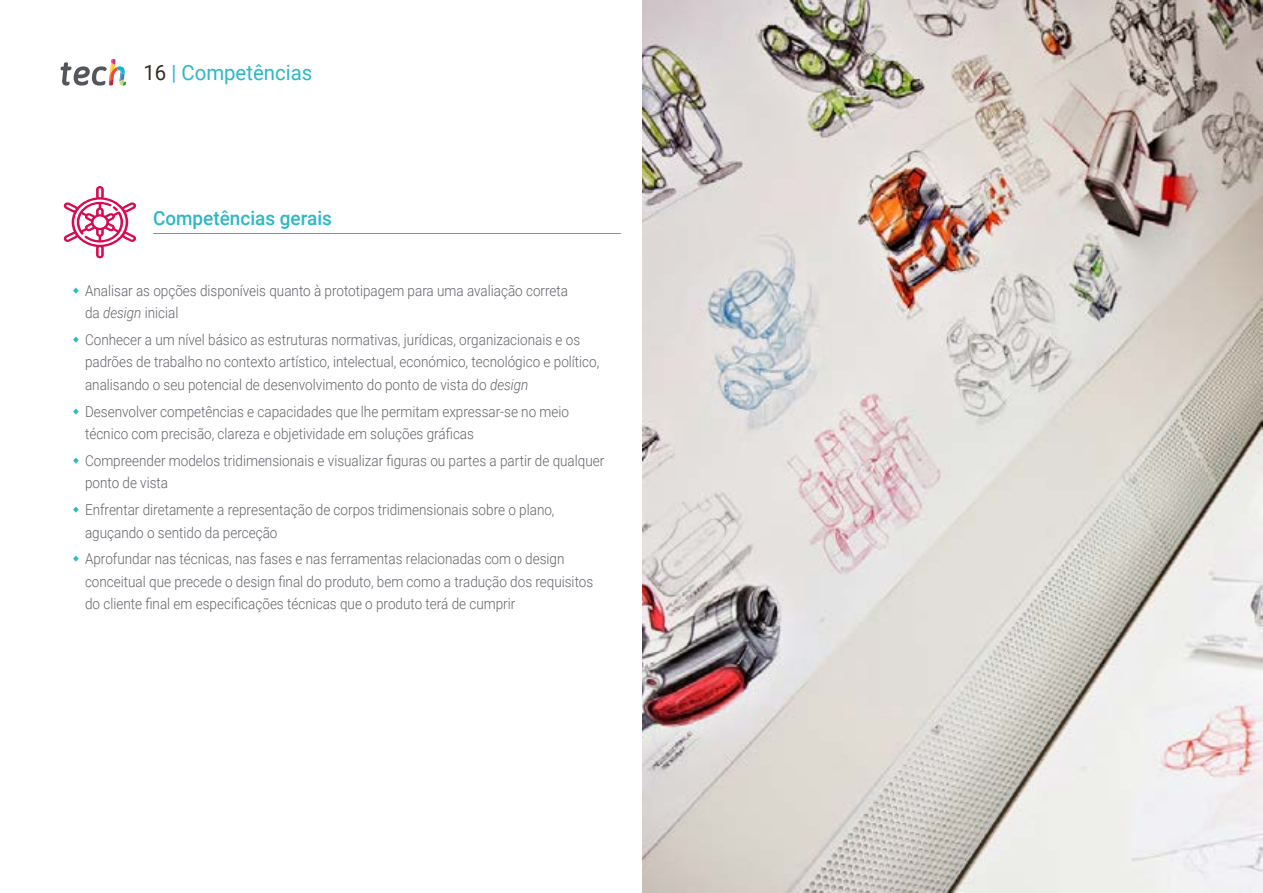
<style>
.page{position:relative;width:1263px;height:893px;background:#fff}
.page>*{position:absolute;margin:0;border:0;box-sizing:border-box;transform-origin:0 0}
.t1{font:21px "Roboto";color:#2db8c5}
.t2{font:500 19.5px "Roboto";color:#2db8c5}
.t3{font:300 15px/22.5px "Roboto";color:#61646a;scale:.9 1}
.s1{color:#312e20}
.s2{font-style:italic}
</style>
<div class="page">
<hr style="left:153px;top:233px;width:468px;height:1px;background:#2db8c5">
<svg style="left:63px;top:186px;width:73px;height:72px"></svg>
<svg style="left:61px;top:59px;width:65px;height:27px"></svg>
<img style="left:642px;top:0;width:621px;height:893px">
<h1 class="t1" style="left:144px;top:57px;width:170px"><span class="s1">16</span> | Competências</h1>
<h2 class="t2" style="left:153px;top:205px;width:180px">Competências gerais</h2>
<p class="t3" style="left:85px;top:279px;width:538px">Analisar as opções disponíveis quanto à prototipagem para uma avaliação correta da <span class="s2">design</span> inicial</p>
<p class="t3" style="left:85px;top:328px;width:573px">Conhecer a um nível básico as estruturas normativas, jurídicas, organizacionais e os padrões de trabalho no contexto artístico, intelectual, económico, tecnológico e político, analisando o seu potencial de desenvolvimento do ponto de vista do <span class="s2">design</span></p>
<p class="t3" style="left:85px;top:400px;width:539px">Desenvolver competências e capacidades que lhe permitam expressar-se no meio técnico com precisão, clareza e objetividade em soluções gráficas</p>
<p class="t3" style="left:85px;top:449px;width:578px">Compreender modelos tridimensionais e visualizar figuras ou partes a partir de qualquer ponto de vista</p>
<p class="t3" style="left:85px;top:498px;width:523px">Enfrentar diretamente a representação de corpos tridimensionais sobre o plano, aguçando o sentido da perceção</p>
<p class="t3" style="left:85px;top:547px;width:566px">Aprofundar nas técnicas, nas fases e nas ferramentas relacionadas com o design conceitual que precede o design final do produto, bem como a tradução dos requisitos do cliente final em especificações técnicas que o produto terá de cumprir</p>
</div>
